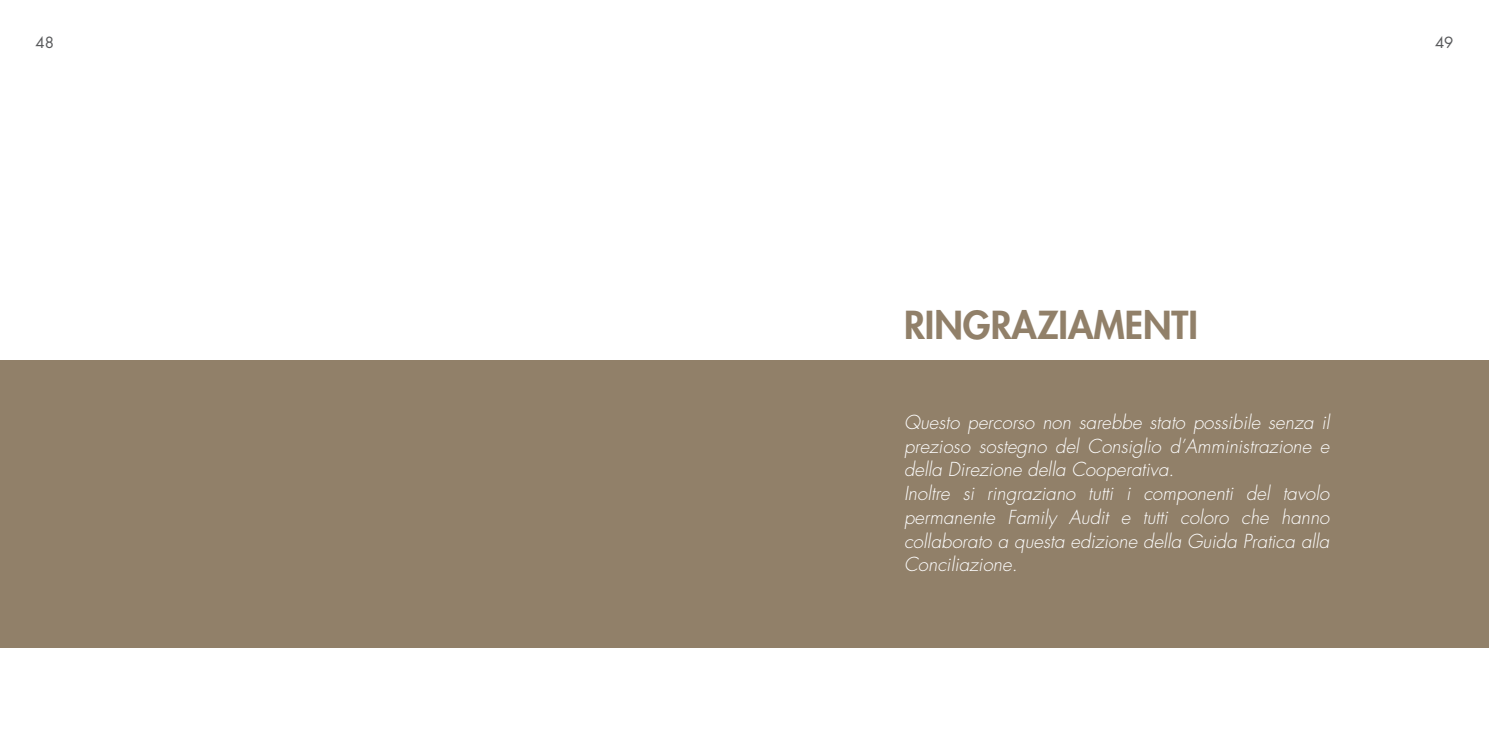
<style>
.page{position:relative;width:1489px;height:745px;background:#fff}
.page>*{position:absolute;margin:0;border:0;box-sizing:border-box;transform-origin:0 0}
.t1{font:800 37.5px "Futura Std";color:#918069}
.t2{font:italic 300 18.75px/23.8px "Futura Std";color:#fff}
.t3{font:15px "Futura Std";color:#58595b}
</style>
<div class="page">
<div style="left:744px;top:360px;width:744px;height:287px;background:#918069"></div>
<div style="left:0;top:360px;width:744px;height:287px;background:#918069"></div>
<p class="t3" style="left:35px;top:33px;width:20px">48</p>
<p class="t3" style="left:1434px;top:33px;width:20px">49</p>
<h1 class="t1" style="left:904px;top:301px;width:295px">RINGRAZIAMENTI</h1>
<p class="t2" style="left:904px;top:410px;width:427px">Questo percorso non sarebbe stato possibile senza il prezioso sostegno del Consiglio d’Amministrazione e della Direzione della Cooperativa.<br>Inoltre si ringraziano tutti i componenti del tavolo permanente Family Audit e tutti coloro che hanno collaborato a questa edizione della Guida Pratica alla Conciliazione.</p>
</div>
